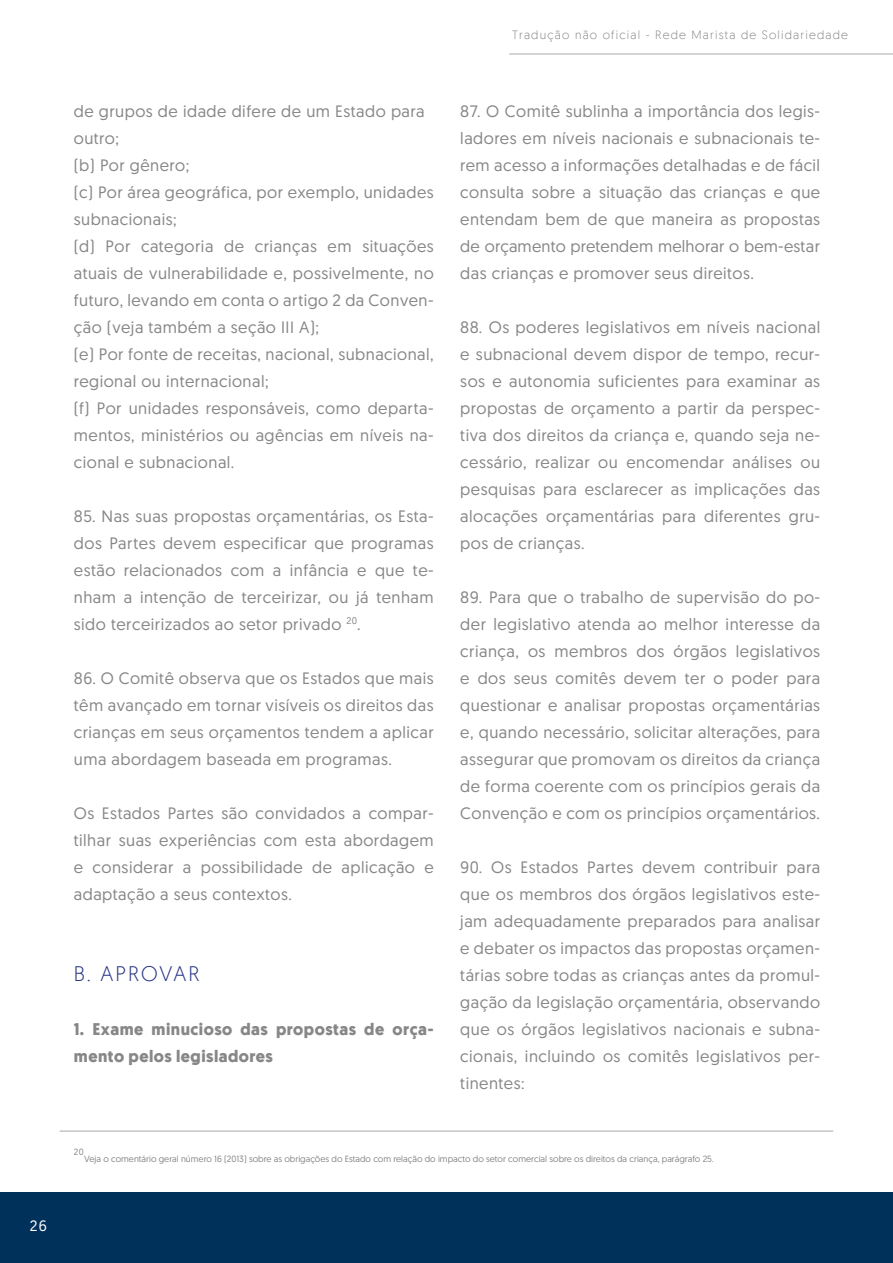
<style>
.page{position:relative;width:893px;height:1263px;background:#fff}
.page>*{position:absolute;margin:0;border:0;box-sizing:border-box;transform-origin:0 0}
.t1{font:300 21px "Geomanist";letter-spacing:.1em;color:#283583}
.t2{font:16.5px/27px "Geomanist";letter-spacing:.03em;color:#878787;text-align:justify}
.t3{font:700 16.5px/27px "Geomanist";letter-spacing:.03em;color:#878787}
.t4{font:15px "Geomanist";color:#fff}
.t5{font:300 12px "Geomanist";letter-spacing:.1em;color:#878787}
.t6{font:9px "Geomanist";color:#878787}
</style>
<div class="page">
<div style="left:0;top:1193px;width:893px;height:70px;background:#00315b"></div>
<hr style="left:509px;top:53px;width:384px;height:2px;background:#c6c6c6">
<hr style="left:60px;top:1130px;width:773px;height:2px;background:#c6c6c6">
<p class="t4" style="left:30px;top:1216px;width:19px">26</p>
<p class="t2" style="left:74px;top:97px;width:361px;text-align:left">de grupos de idade difere de um Estado para outro;<br>(b) Por gênero;<br>(c) Por área geográfica, por exemplo, unidades subnacionais;<br>(d) Por categoria de crianças em situações atuais de vulnerabilidade e, possivelmente, no futuro, levando em conta o artigo 2 da Conven&shy;ção (veja também a seção III A);<br>(e) Por fonte de receitas, nacional, subnacional, regional ou internacional;<br>(f) Por unidades responsáveis, como departa&shy;mentos, ministérios ou agências em níveis na&shy;cional e subnacional.</p>
<p class="t2" style="left:74px;top:502px;width:361px">85. Nas suas propostas orçamentárias, os Esta&shy;dos Partes devem especificar que programas estão relacionados com a infância e que te&shy;nham a intenção de terceirizar, ou já tenham sido terceirizados ao setor privado <sup>20</sup>.</p>
<p class="t2" style="left:74px;top:664px;width:361px">86. O Comitê observa que os Estados que mais têm avançado em tornar visíveis os direitos das crianças em seus orçamentos tendem a aplicar uma abordagem baseada em programas.</p>
<p class="t2" style="left:74px;top:799px;width:361px">Os Estados Partes são convidados a compar&shy;tilhar suas experiências com esta abordagem e considerar a possibilidade de aplicação e adaptação a seus contextos.</p>
<p class="t1" style="left:74px;top:960px;width:127px">B. APROVAR</p>
<p class="t3" style="left:74px;top:1015px;width:361px">1. Exame minucioso das propostas de orça&shy;mento pelos legisladores</p>
<p class="t5" style="left:512px;top:27px;width:337px">Tradução não oficial - Rede Marista de Solidariedade</p>
<p class="t2" style="left:460px;top:97px;width:361px">87. O Comitê sublinha a importância dos legis&shy;ladores em níveis nacionais e subnacionais te&shy;rem acesso a informações detalhadas e de fácil consulta sobre a situação das crianças e que entendam bem de que maneira as propostas de orçamento pretendem melhorar o bem-estar das crianças e promover seus direitos.</p>
<p class="t2" style="left:460px;top:313px;width:361px">88. Os poderes legislativos em níveis nacional e subnacional devem dispor de tempo, recur&shy;sos e autonomia suficientes para examinar as propostas de orçamento a partir da perspec&shy;tiva dos direitos da criança e, quando seja ne&shy;cessário, realizar ou encomendar análises ou pesquisas para esclarecer as implicações das alocações orçamentárias para diferentes gru&shy;pos de crianças.</p>
<p class="t2" style="left:460px;top:583px;width:361px">89. Para que o trabalho de supervisão do po&shy;der legislativo atenda ao melhor interesse da criança, os membros dos órgãos legislativos e dos seus comitês devem ter o poder para questionar e analisar propostas orçamentárias e, quando necessário, solicitar alterações, para assegurar que promovam os direitos da criança de forma coerente com os princípios gerais da Convenção e com os princípios orçamentários.</p>
<p class="t2" style="left:460px;top:853px;width:361px">90. Os Estados Partes devem contribuir para que os membros dos órgãos legislativos este&shy;jam adequadamente preparados para analisar e debater os impactos das propostas orçamen&shy;tárias sobre todas as crianças antes da promul&shy;gação da legislação orçamentária, observando que os órgãos legislativos nacionais e subna&shy;cionais, incluindo os comitês legislativos per&shy;tinentes:</p>
<p class="t6" style="left:74px;top:1146px;width:11px">20</p>
<p class="t6" style="left:84px;top:1153px;width:631px">Veja o comentário geral número 16 (2013) sobre as obrigações do Estado com relação do impacto do setor comercial sobre os direitos da criança, parágrafo 25.</p>
</div>
